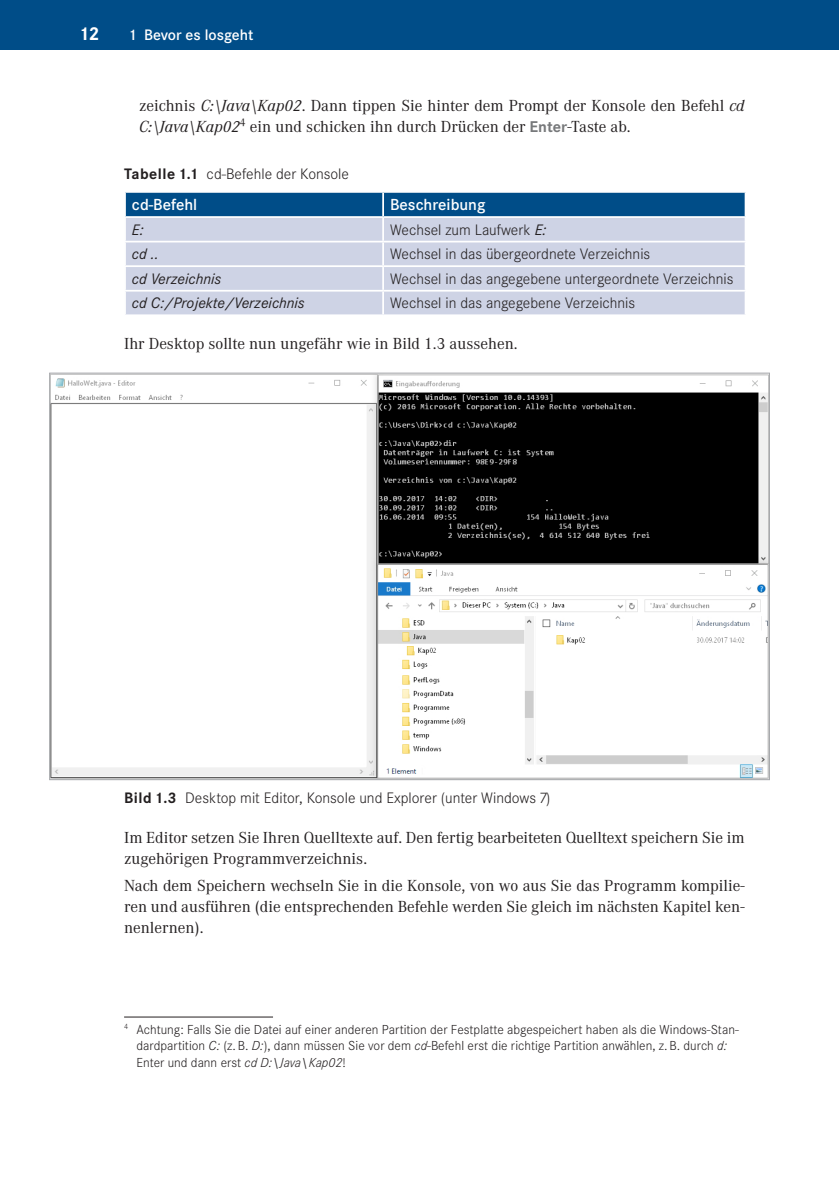
<style>
.page{position:relative;width:839px;height:1191px;background:#fff}
.page>*{position:absolute;margin:0;border:0;box-sizing:border-box;transform-origin:0 0}
.t1{font:700 19.25px "Corporate S Pro";color:#fff}
.t2{font:16.62px/21px "Corporate A Pro";color:#231f20}
.t3{font:600 16.62px "Corporate S Pro";color:#fff}
.t4{font:300 15.75px "Corporate S Pro";color:#231f20}
.t5{font:italic 15.75px "Corporate S Pro";color:#231f20}
.t6{font:600 15.75px "Corporate S Pro";color:#fff}
.t7{font:300 13.65px/16.6px "Corporate S Pro";color:#231f20}
.s1{font-style:italic}
.s2{font-family:"Corporate S Pro";font-weight:700;font-size:16.1px;color:#77797b}
.s3{font-weight:700}
.s4{font-weight:400;font-style:italic}
</style>
<div class="page">
<div style="left:0;top:0;width:838px;height:50px;background:#004d88"></div>
<div style="left:126px;top:193px;width:618px;height:23px;background:#004d88"></div>
<div style="left:126px;top:218px;width:618px;height:96px;background:#ced3e5"></div>
<hr style="left:382px;top:193px;width:2px;height:23px;background:#fff">
<hr style="left:382px;top:218px;width:2px;height:23px;background:#fff">
<hr style="left:124px;top:241px;width:259px;height:1px;background:#fff">
<hr style="left:383px;top:241px;width:363px;height:1px;background:#fff">
<hr style="left:382px;top:242px;width:2px;height:23px;background:#fff">
<hr style="left:124px;top:265px;width:259px;height:2px;background:#fff">
<hr style="left:383px;top:265px;width:363px;height:2px;background:#fff">
<hr style="left:382px;top:267px;width:2px;height:23px;background:#fff">
<hr style="left:124px;top:290px;width:259px;height:2px;background:#fff">
<hr style="left:383px;top:290px;width:363px;height:2px;background:#fff">
<hr style="left:382px;top:292px;width:2px;height:22px;background:#fff">
<img style="left:51px;top:375px;width:716px;height:403px">
<hr style="left:124px;top:1016px;width:149px;height:1px;background:#231f20">
<p class="t1" style="left:81px;top:18px;width:19px">12</p>
<p class="t6" style="left:130px;top:23px;width:124px">1 Bevor es losgeht</p>
<p class="t2" style="left:139px;top:94px;width:607px">zeichnis <span class="s1">C:\Java\Kap02</span>. Dann tippen Sie hinter dem Prompt der Konsole den Befehl <span class="s1">cd<br>C:\Java\Kap02</span><sup>4</sup> ein und schicken ihn durch Drücken der <span class="s2">Enter</span>-Taste ab.</p>
<p class="t4" style="left:124px;top:163px;width:226px"><span class="s3">Tabelle 1.1</span> cd-Befehle der Konsole</p>
<p class="t3" style="left:132px;top:192px;width:67px">cd-Befehl</p>
<p class="t3" style="left:390px;top:192px;width:97px">Beschreibung</p>
<p class="t5" style="left:132px;top:218px;width:13px">E:</p>
<p class="t4" style="left:390px;top:218px;width:158px">Wechsel zum Laufwerk <span class="s4">E:</span></p>
<p class="t5" style="left:132px;top:242px;width:28px">cd ..</p>
<p class="t4" style="left:390px;top:243px;width:261px">Wechsel in das übergeordnete Verzeichnis</p>
<p class="t5" style="left:132px;top:267px;width:91px">cd Verzeichnis</p>
<p class="t4" style="left:390px;top:267px;width:345px">Wechsel in das angegebene untergeordnete Verzeichnis</p>
<p class="t5" style="left:132px;top:292px;width:174px">cd C:/Projekte/Verzeichnis</p>
<p class="t4" style="left:390px;top:292px;width:246px">Wechsel in das angegebene Verzeichnis</p>
<p class="t2" style="left:124px;top:333px;width:395px">Ihr Desktop sollte nun ungefähr wie in Bild 1.3 aussehen.</p>
<p class="t4" style="left:124px;top:786px;width:427px"><span class="s3">Bild 1.3</span> Desktop mit Editor, Konsole und Explorer (unter Windows 7)</p>
<p class="t2" style="left:124px;top:826px;width:622px">Im Editor setzen Sie Ihren Quelltexte auf. Den fertig bearbeiteten Quelltext speichern Sie im zugehörigen Programmverzeichnis.</p>
<p class="t2" style="left:124px;top:874px;width:622px;text-align:justify">Nach dem Speichern wechseln Sie in die Konsole, von wo aus Sie das Programm kompilie&shy;ren und ausführen (die entsprechenden Befehle werden Sie gleich im nächsten Kapitel ken&shy;nenlernen).</p>
<p class="t7" style="left:136px;top:1020px;width:603px;text-indent:-12px"><sup>4</sup> Achtung: Falls Sie die Datei auf einer anderen Partition der Festplatte abgespeichert haben als die Windows-Stan&shy;dardpartition <span class="s1">C:</span> (z. B. <span class="s1">D:</span>), dann müssen Sie vor dem <span class="s1">cd</span>-Befehl erst die richtige Partition anwählen, z. B. durch <span class="s1">d:<br></span>Enter und dann erst <span class="s1">cd D:\Java\Kap02</span>!</p>
</div>
